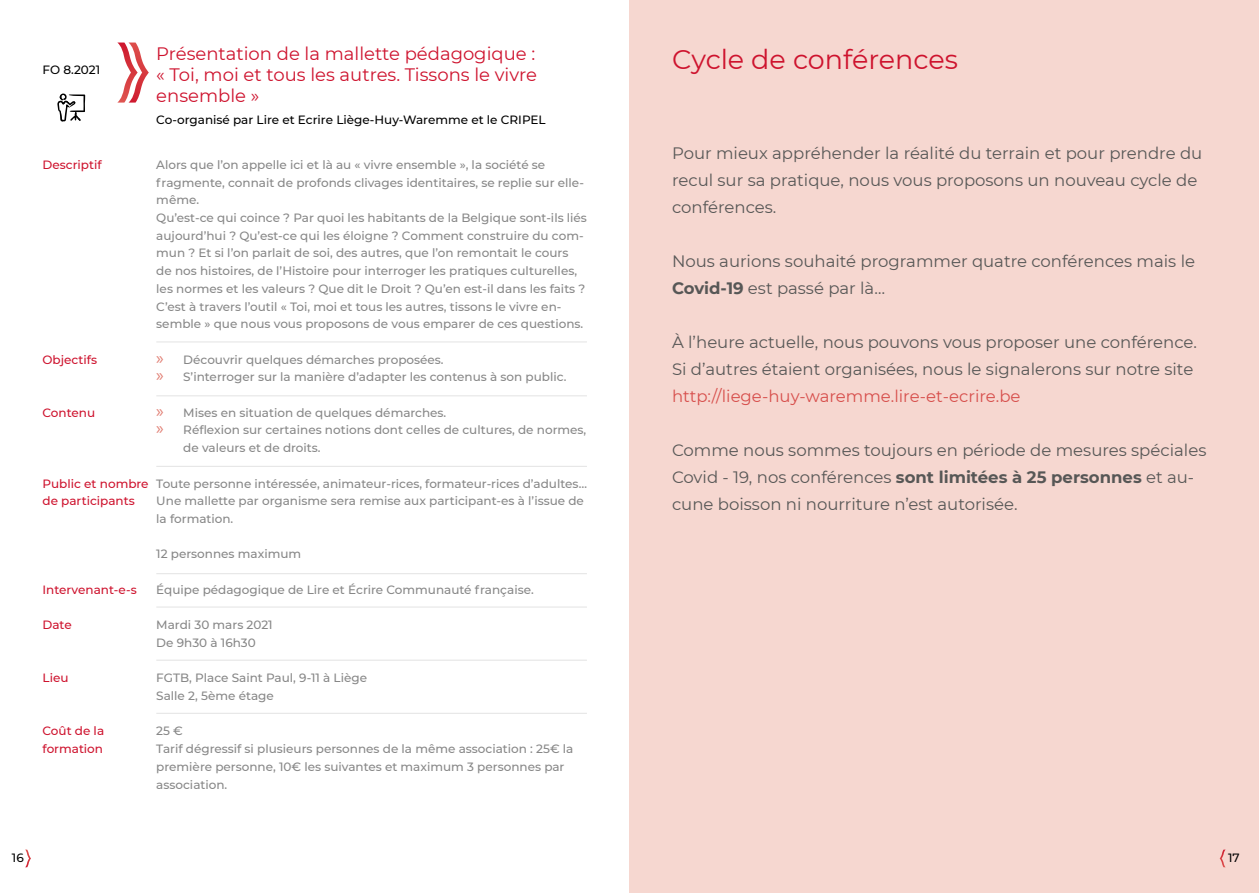
<style>
.page{position:relative;width:1259px;height:893px;background:#fff}
.page>*{position:absolute;margin:0;border:0;box-sizing:border-box;transform-origin:0 0}
.t1{font:27px "Montserrat";color:#ce132e}
.t2{font:18px/21px "Montserrat";color:#ce132e;text-align:justify}
.t3{font:16.5px/27px "Montserrat";color:#575756}
.t4{font:16.5px "Montserrat";color:#d74f4c}
.t5{font:500 12px/17.7px "Montserrat";color:#878787}
.t6{font:500 12px/17.7px "Montserrat";color:#ce132e}
.t7{font:500 12px "Montserrat";color:#000}
.s1{font-family:"Myriad Pro";font-weight:400;font-size:18px;color:#e17f74}
.s2{font-weight:700}
</style>
<div class="page">
<svg style="left:25px;top:850px;width:6px;height:17px"></svg>
<svg style="left:117px;top:43px;width:32px;height:60px"></svg>
<hr style="left:156px;top:395px;width:431px;height:1px;background:#e3e3e3">
<hr style="left:156px;top:342px;width:431px;height:1px;background:#e3e3e3">
<hr style="left:156px;top:573px;width:431px;height:1px;background:#e3e3e3">
<hr style="left:156px;top:607px;width:431px;height:1px;background:#e3e3e3">
<hr style="left:156px;top:466px;width:431px;height:1px;background:#e3e3e3">
<hr style="left:156px;top:660px;width:431px;height:1px;background:#e3e3e3">
<hr style="left:156px;top:713px;width:431px;height:1px;background:#e3e3e3">
<svg style="left:57px;top:93px;width:28px;height:28px"></svg>
<div style="left:629px;top:0;width:630px;height:893px;background:#f6d7d0"></div>
<svg style="left:1219px;top:850px;width:6px;height:17px"></svg>
<p class="t7" style="left:43px;top:62px;width:59px">FO 8.2021</p>
<p class="t6" style="left:43px;top:155px;width:61px">Descriptif</p>
<p class="t6" style="left:43px;top:350px;width:56px">Objectifs</p>
<p class="t6" style="left:43px;top:403px;width:54px">Contenu</p>
<p class="t6" style="left:43px;top:474px;width:108px">Public et nombre de participants</p>
<p class="t6" style="left:43px;top:580px;width:96px">Intervenant-e-s</p>
<p class="t6" style="left:43px;top:616px;width:31px">Date</p>
<p class="t6" style="left:43px;top:669px;width:27px">Lieu</p>
<p class="t6" style="left:43px;top:722px;width:63px">Coût de la formation</p>
<h2 class="t2" style="left:156px;top:42px;width:382px">Présentation de la mallette pédagogique : « Toi, moi et tous les autres. Tissons le vivre ensemble »</h2>
<p class="t7" style="left:156px;top:112px;width:391px">Co-organisé par Lire et Ecrire Liège-Huy-Waremme et le CRIPEL</p>
<p class="t5" style="left:156px;top:155px;width:432px">Alors que l’on appelle ici et là au « vivre ensemble », la société se fragmente, connait de profonds clivages identitaires, se replie sur elle&shy;même.<br>Qu’est-ce qui coince ? Par quoi les habitants de la Belgique sont-ils liés aujourd’hui ? Qu’est-ce qui les éloigne ? Comment construire du com&shy;mun ? Et si l’on parlait de soi, des autres, que l’on remontait le cours de nos histoires, de l’Histoire pour interroger les pratiques culturelles, les normes et les valeurs ? Que dit le Droit ? Qu’en est-il dans les faits ?<br>C’est à travers l’outil « Toi, moi et tous les autres, tissons le vivre en&shy;semble » que nous vous proposons de vous emparer de ces questions.</p>
<p class="t5" style="left:156px;top:350px;width:412px"><span class="s1">»</span> Découvrir quelques démarches proposées.<br><span class="s1">»</span> S’interroger sur la manière d’adapter les contenus à son public.</p>
<p class="t5" style="left:156px;top:403px;width:290px"><span class="s1">»</span> Mises en situation de quelques démarches.</p>
<p class="t5" style="left:156px;top:421px;width:431px"><span class="s1">»</span> Réflexion sur certaines notions dont celles de cultures, de normes,</p>
<p class="t5" style="left:183px;top:439px;width:138px">de valeurs et de droits.</p>
<p class="t5" style="left:156px;top:474px;width:432px">Toute personne intéressée, animateur-rices, formateur-rices d’adultes…<br>Une mallette par organisme sera remise aux participant-es à l’issue de la formation.</p>
<p class="t5" style="left:156px;top:545px;width:146px">12 personnes maximum</p>
<p class="t5" style="left:156px;top:580px;width:378px">Équipe pédagogique de Lire et Écrire Communauté française.</p>
<p class="t5" style="left:156px;top:616px;width:118px">Mardi 30 mars 2021<br>De 9h30 à 16h30</p>
<p class="t5" style="left:156px;top:669px;width:212px">FGTB, Place Saint Paul, 9-11 à Liège<br>Salle 2, 5ème étage</p>
<p class="t5" style="left:156px;top:722px;width:419px">25 €<br>Tarif dégressif si plusieurs personnes de la même association : 25€ la première personne, 10€ les suivantes et maximum 3 personnes par association.</p>
<p class="t7" style="left:12px;top:850px;width:13px">16</p>
<h1 class="t1" style="left:672px;top:40px;width:287px">Cycle de conférences</h1>
<h3 class="t3" style="left:672px;top:139px;width:532px">Pour mieux appréhender la réalité du terrain et pour prendre du recul sur sa pratique, nous vous proposons un nouveau cycle de conférences.</h3>
<h3 class="t3" style="left:672px;top:247px;width:524px">Nous aurions souhaité programmer quatre conférences mais le<br><span class="s2">Covid-19</span> est passé par là…</h3>
<h3 class="t3" style="left:672px;top:328px;width:526px">À l’heure actuelle, nous pouvons vous proposer une conférence.<br>Si d’autres étaient organisées, nous le signalerons sur notre site</h3>
<h3 class="t4" style="left:672px;top:385px;width:350px">http://liege-huy-waremme.lire-et-ecrire.be</h3>
<h3 class="t3" style="left:672px;top:436px;width:536px">Comme nous sommes toujours en période de mesures spéciales<br>Covid - 19, nos conférences <span class="s2">sont limitées à 25 personnes</span> et au&shy;cune boisson ni nourriture n’est autorisée.</h3>
<p class="t7" style="left:1228px;top:850px;width:13px">17</p>
</div>
